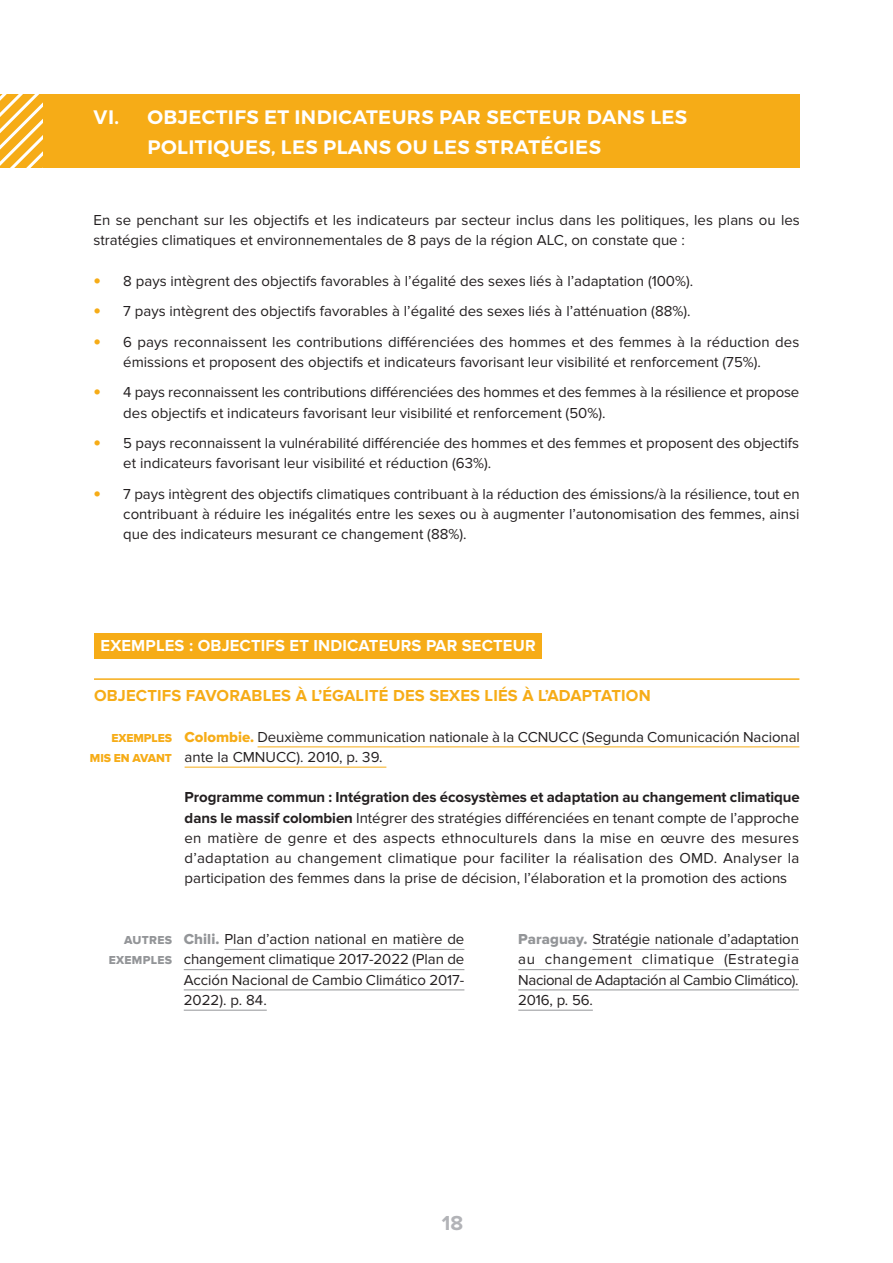
<style>
.page{position:relative;width:893px;height:1263px;background:#fff}
.page>*{position:absolute;margin:0;border:0;box-sizing:border-box;transform-origin:0 0}
.t1{font:700 21px "Proxima Nova";color:#b2b3b7}
.t2{font:600 19.5px/30.3px "Montserrat";letter-spacing:.02em;color:#fff}
.t3{font:700 16.5px "Proxima Nova";letter-spacing:.01em;color:#f6ac17}
.Examples_blocked{font:700 16.5px "Proxima Nova";letter-spacing:.01em;color:#fff}
.Copy{font:15px/20.2px "Proxima Nova";color:#231f20}
.Examples{font:12px/20.2px "Proxima Nova Extrabld";letter-spacing:-.01em;color:#f6ac17;text-align:right}
.Examples-2{font:12px/20.2px "Proxima Nova Extrabld";letter-spacing:.025em;color:#939598;text-align:right}
.s1{font-family:"Proxima Nova Extrabld";font-size:21px;color:#f6ac17}
.s2{font-family:"Proxima Nova Extrabld";color:#f6ac17}
.s3{font-weight:700}
.s4{font-family:"Proxima Nova Extrabld";color:#939598}
</style>
<div class="page">
<div style="left:0;top:94px;width:799px;height:74px;background:#f6ac17"></div>
<svg style="left:0;top:94px;width:43px;height:74px"></svg>
<hr style="left:94px;top:678px;width:705px;height:2px;background:#f6ac17">
<div style="left:94px;top:633px;width:448px;height:25px;background:#f6ac17"></div>
<hr style="left:258px;top:747px;width:541px;height:1px;background:#f6ac17">
<hr style="left:185px;top:767px;width:201px;height:1px;background:#f6ac17">
<hr style="left:224px;top:949px;width:240px;height:1px;background:#939598">
<hr style="left:184px;top:969px;width:280px;height:1px;background:#939598">
<hr style="left:184px;top:990px;width:280px;height:1px;background:#939598">
<hr style="left:184px;top:1010px;width:83px;height:1px;background:#939598">
<hr style="left:592px;top:949px;width:207px;height:1px;background:#939598">
<hr style="left:518px;top:969px;width:281px;height:1px;background:#939598">
<hr style="left:518px;top:990px;width:281px;height:1px;background:#939598">
<hr style="left:518px;top:1010px;width:75px;height:1px;background:#939598">
<h1 class="t2" style="left:148px;top:102px;width:541px;text-indent:-54px">VI. OBJECTIFS ET INDICATEURS PAR SECTEUR DANS LES<br>POLITIQUES, LES PLANS OU LES STRATÉGIES</h1>
<p class="Copy" style="left:94px;top:210px;width:708px">En se penchant sur les objectifs et les indicateurs par secteur inclus dans les politiques, les plans ou les stratégies climatiques et environnementales de 8 pays de la région ALC, on constate que :</p>
<p class="Copy" style="left:94px;top:271px;width:601px"><span class="s1">•</span> 8 pays intègrent des objectifs favorables à l’égalité des sexes liés à l’adaptation (100%).</p>
<p class="Copy" style="left:94px;top:301px;width:598px"><span class="s1">•</span> 7 pays intègrent des objectifs favorables à l’égalité des sexes liés à l’atténuation (88%).</p>
<p class="Copy" style="left:94px;top:332px;width:707px;text-align:center"><span class="s1">•</span> 6 pays reconnaissent les contributions différenciées des hommes et des femmes à la réduction des émissions et proposent des objectifs et indicateurs favorisant leur visibilité et renforcement (75%).</p>
<p class="Copy" style="left:123px;top:382px;width:678px;text-indent:-30px"><span class="s1">•</span> 4 pays reconnaissent les contributions différenciées des hommes et des femmes à la résilience et propose des objectifs et indicateurs favorisant leur visibilité et renforcement (50%).</p>
<p class="Copy" style="left:123px;top:433px;width:677px;text-indent:-30px"><span class="s1">•</span> 5 pays reconnaissent la vulnérabilité différenciée des hommes et des femmes et proposent des objectifs et indicateurs favorisant leur visibilité et réduction (63%).</p>
<p class="Copy" style="left:123px;top:484px;width:678px;text-align:justify;text-indent:-30px"><span class="s1">•</span> 7 pays intègrent des objectifs climatiques contribuant à la réduction des émissions/à la résilience, tout en contribuant à réduire les inégalités entre les sexes ou à augmenter l’autonomisation des femmes, ainsi que des indicateurs mesurant ce changement (88%).</p>
<p class="Examples_blocked" style="left:101px;top:635px;width:437px">EXEMPLES : OBJECTIFS ET INDICATEURS PAR SECTEUR</p>
<h2 class="t3" style="left:94px;top:686px;width:558px">OBJECTIFS FAVORABLES À L’ÉGALITÉ DES SEXES LIÉS À L’ADAPTATION</h2>
<p class="Examples" style="left:90px;top:728px;width:84px">EXEMPLES<br>MIS EN AVANT</p>
<p class="Copy" style="left:185px;top:727px;width:617px"><span class="s2">Colombie.</span> Deuxième communication nationale à la CCNUCC (Segunda Comunicación Nacional ante la CMNUCC). 2010, p. 39.</p>
<p class="Copy" style="left:185px;top:787px;width:617px;text-align:justify"><span class="s3">Programme commun : Intégration des écosystèmes et adaptation au changement climatique dans le massif colombien</span> Intégrer des stratégies différenciées en tenant compte de l’approche en matière de genre et des aspects ethnoculturels dans la mise en œuvre des mesures d’adaptation au changement climatique pour faciliter la réalisation des OMD. Analyser la participation des femmes dans la prise de décision, l’élaboration et la promotion des actions</p>
<p class="Examples-2" style="left:109px;top:930px;width:65px">AUTRES<br>EXEMPLES</p>
<p class="Copy" style="left:184px;top:929px;width:282px;text-align:justify"><span class="s4">Chili.</span> Plan d’action national en matière de changement climatique 2017-2022 (Plan de Acción Nacional de Cambio Climático 2017- 2022). p. 84.</p>
<p class="Copy" style="left:518px;top:929px;width:282px;text-align:justify"><span class="s4">Paraguay.</span> Stratégie nationale d’adaptation au changement climatique (Estrategia Nacional de Adaptación al Cambio Climático).<br>2016, p. 56.</p>
<h1 class="t1" style="left:442px;top:1211px;width:23px">18</h1>
</div>
